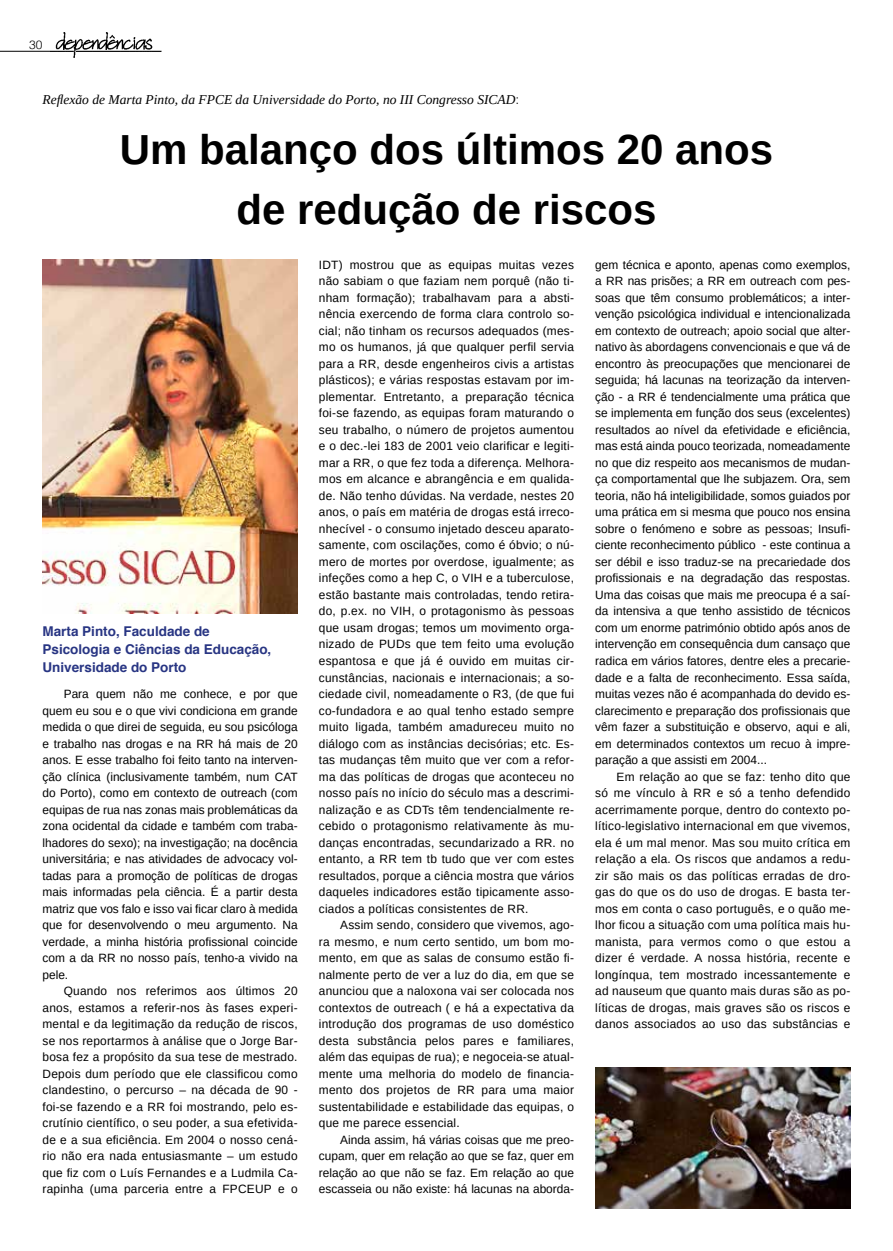
<style>
.page{position:relative;width:893px;height:1251px;background:#fff}
.page>*{position:absolute;margin:0;border:0;box-sizing:border-box;transform-origin:0 0}
.t1{font:700 42px/60px "Liberation Sans";color:#000;text-align:center}
.t2{font:700 13.5px/18px "Helvetica";color:#283583}
.t3{font:italic 13.5px "Liberation Serif";color:#000}
.t4{font:12px/16.5px "Liberation Sans";letter-spacing:.02em;color:#000;text-align:justify}
.t5{font:300 12px "Helvetica";color:#000}
.s1{font-family:"Helvetica";font-weight:300;font-style:normal}
</style>
<div class="page">
<img style="left:51px;top:32px;width:110px;height:26px">
<hr style="left:0;top:51px;width:74px;height:1px;background:#000">
<hr style="left:76px;top:51px;width:86px;height:1px;background:#000">
<img style="left:43px;top:259px;width:255px;height:354px">
<img style="left:595px;top:1067px;width:255px;height:141px">
<p class="t5" style="left:29px;top:34px;width:15px">30</p>
<p class="t3" style="left:43px;top:90px;width:478px">Reflexão de Marta Pinto, da FPCE da Universidade do Porto, no III Congresso SICAD<span class="s1">:</span></p>
<h1 class="t1" style="left:120px;top:120px;width:655px">Um balanço dos últimos 20 anos de redução de riscos</h1>
<p class="t2" style="left:43px;top:622px;width:230px">Marta Pinto, Faculdade de<br>Psicologia e Ciências da Educação,<br>Universidade do Porto</p>
<p class="t4" style="left:43px;top:685px;width:257px;text-indent:21px">Para quem não me conhece, e por que quem eu sou e o que vivi condiciona em grande medida o que direi de seguida, eu sou psicóloga e trabalho nas drogas e na RR há mais de 20 anos. E esse trabalho foi feito tanto na interven&shy;ção clínica (inclusivamente também, num CAT do Porto), como em contexto de outreach (com equipas de rua nas zonas mais problemáticas da zona ocidental da cidade e também com traba&shy;lhadores do sexo); na investigação; na docência universitária; e nas atividades de advocacy vol&shy;tadas para a promoção de políticas de drogas mais informadas pela ciência. É a partir desta matriz que vos falo e isso vai ficar claro à medida que for desenvolvendo o meu argumento. Na verdade, a minha história profissional coincide com a da RR no nosso país, tenho-a vivido na pele.</p>
<p class="t4" style="left:43px;top:982px;width:257px;text-indent:21px">Quando nos referimos aos últimos 20 anos, estamos a referir-nos às fases experi&shy;mental e da legitimação da redução de riscos, se nos reportarmos à análise que o Jorge Bar&shy;bosa fez a propósito da sua tese de mestrado.<br>Depois dum período que ele classificou como clandestino, o percurso – na década de 90 - foi-se fazendo e a RR foi mostrando, pelo es&shy;crutínio científico, o seu poder, a sua efetivida&shy;de e a sua eficiência. Em 2004 o nosso cená&shy;rio não era nada entusiasmante – um estudo que fiz com o Luís Fernandes e a Ludmila Ca&shy;rapinha (uma parceria entre a FPCEUP e o</p>
<p class="t4" style="left:319px;top:256px;width:257px">IDT) mostrou que as equipas muitas vezes não sabiam o que faziam nem porquê (não ti&shy;nham formação); trabalhavam para a absti&shy;nência exercendo de forma clara controlo so&shy;cial; não tinham os recursos adequados (mes&shy;mo os humanos, já que qualquer perfil servia para a RR, desde engenheiros civis a artistas plásticos); e várias respostas estavam por im&shy;plementar. Entretanto, a preparação técnica foi-se fazendo, as equipas foram maturando o seu trabalho, o número de projetos aumentou e o dec.-lei 183 de 2001 veio clarificar e legiti&shy;mar a RR, o que fez toda a diferença. Melhora&shy;mos em alcance e abrangência e em qualida&shy;de. Não tenho dúvidas. Na verdade, nestes 20 anos, o país em matéria de drogas está irreco&shy;nhecível - o consumo injetado desceu aparato&shy;samente, com oscilações, como é óbvio; o nú&shy;mero de mortes por overdose, igualmente; as infeções como a hep C, o VIH e a tuberculose, estão bastante mais controladas, tendo retira&shy;do, p.ex. no VIH, o protagonismo às pessoas que usam drogas; temos um movimento orga&shy;nizado de PUDs que tem feito uma evolução espantosa e que já é ouvido em muitas cir&shy;cunstâncias, nacionais e internacionais; a so&shy;ciedade civil, nomeadamente o R3, (de que fui co-fundadora e ao qual tenho estado sempre muito ligada, também amadureceu muito no diálogo com as instâncias decisórias; etc. Es&shy;tas mudanças têm muito que ver com a refor&shy;ma das políticas de drogas que aconteceu no nosso país no início do século mas a descrimi&shy;nalização e as CDTs têm tendencialmente re&shy;cebido o protagonismo relativamente às mu&shy;danças encontradas, secundarizado a RR. no entanto, a RR tem tb tudo que ver com estes resultados, porque a ciência mostra que vários daqueles indicadores estão tipicamente asso&shy;ciados a políticas consistentes de RR.</p>
<p class="t4" style="left:319px;top:916px;width:257px;text-indent:21px">Assim sendo, considero que vivemos, ago&shy;ra mesmo, e num certo sentido, um bom mo&shy;mento, em que as salas de consumo estão fi&shy;nalmente perto de ver a luz do dia, em que se anunciou que a naloxona vai ser colocada nos contextos de outreach ( e há a expectativa da introdução dos programas de uso doméstico desta substância pelos pares e familiares, além das equipas de rua); e negoceia-se atual&shy;mente uma melhoria do modelo de financia&shy;mento dos projetos de RR para uma maior sustentabilidade e estabilidade das equipas, o que me parece essencial.</p>
<p class="t4" style="left:319px;top:1131px;width:257px;text-indent:21px">Ainda assim, há várias coisas que me preo&shy;cupam, quer em relação ao que se faz, quer em relação ao que não se faz. Em relação ao que escasseia ou não existe: há lacunas na aborda-</p>
<p class="t4" style="left:595px;top:256px;width:257px">gem técnica e aponto, apenas como exemplos, a RR nas prisões; a RR em outreach com pes&shy;soas que têm consumo problemáticos; a inter&shy;venção psicológica individual e intencionalizada em contexto de outreach; apoio social que alter&shy;nativo às abordagens convencionais e que vá de encontro às preocupações que mencionarei de seguida; há lacunas na teorização da interven&shy;ção - a RR é tendencialmente uma prática que se implementa em função dos seus (excelentes) resultados ao nível da efetividade e eficiência, mas está ainda pouco teorizada, nomeadamente no que diz respeito aos mecanismos de mudan&shy;ça comportamental que lhe subjazem. Ora, sem teoria, não há inteligibilidade, somos guiados por uma prática em si mesma que pouco nos ensina sobre o fenómeno e sobre as pessoas; Insufi&shy;ciente reconhecimento público - este continua a ser débil e isso traduz-se na precariedade dos profissionais e na degradação das respostas.<br>Uma das coisas que mais me preocupa é a saí&shy;da intensiva a que tenho assistido de técnicos com um enorme património obtido após anos de intervenção em consequência dum cansaço que radica em vários fatores, dentre eles a precarie&shy;dade e a falta de reconhecimento. Essa saída, muitas vezes não é acompanhada do devido es&shy;clarecimento e preparação dos profissionais que vêm fazer a substituição e observo, aqui e ali, em determinados contextos um recuo à impre&shy;paração a que assisti em 2004...</p>
<p class="t4" style="left:595px;top:768px;width:257px;text-indent:21px">Em relação ao que se faz: tenho dito que só me vínculo à RR e só a tenho defendido acerrimamente porque, dentro do contexto po&shy;lítico-legislativo internacional em que vivemos, ela é um mal menor. Mas sou muito crítica em relação a ela. Os riscos que andamos a redu&shy;zir são mais os das políticas erradas de dro&shy;gas do que os do uso de drogas. E basta ter&shy;mos em conta o caso português, e o quão me&shy;lhor ficou a situação com uma política mais hu&shy;manista, para vermos como o que estou a dizer é verdade. A nossa história, recente e longínqua, tem mostrado incessantemente e ad nauseum que quanto mais duras são as po&shy;líticas de drogas, mais graves são os riscos e danos associados ao uso das substâncias e</p>
</div>
